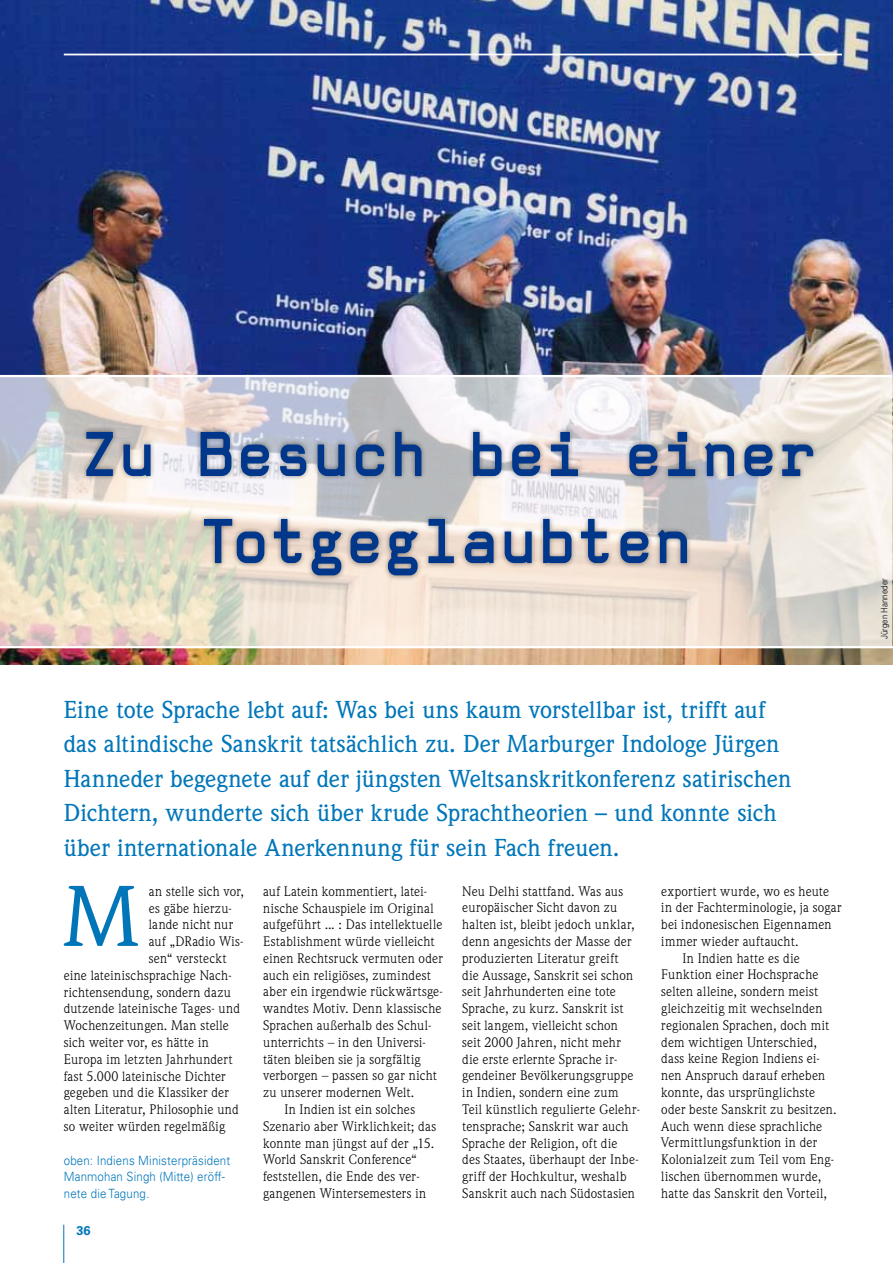
<style>
.page{position:relative;width:893px;height:1263px;background:#fff}
.page>*{position:absolute;margin:0;border:0;box-sizing:border-box;transform-origin:0 0}
.t1{font:500 84.3px "Weidemann Std";color:#0076b9}
.t2{font:800 63px/87px "Simpson";letter-spacing:-.06em;color:#00378b;text-align:center;scale:.95 1}
.t3{font:500 24px/34.5px "Weidemann Std";color:#0076b9}
.t4{font:13.5px/16.8px "Weidemann Std";letter-spacing:.02em;color:#000}
.t5{font:300 12.75px/16.8px "Univers LT Std";letter-spacing:.015em;color:#0076b9;scale:.9 1}
.t6{font:700 12.75px "Univers LT Std";color:#0076b9}
.t7{font:300 9px "Univers LT Std";letter-spacing:.005em;color:#000;scale:.88 1}
</style>
<div class="page">
<img style="left:0;top:0;width:893px;height:665px">
<hr style="left:63px;top:1225px;width:1px;height:38px;background:#0076b9">
<svg style="left:0;top:377px;width:891px;height:269px;background:#e4ded7"></svg>
<hr style="left:0;top:375px;width:891px;height:2px;background:#fff">
<hr style="left:0;top:646px;width:893px;height:2px;background:#fff">
<div style="left:81px;top:426px;width:737px;height:155px;background:#000;opacity:.45"></div>
<hr style="left:64px;top:54px;width:778px;height:1px;background:#fff">
<svg style="left:64px;top:38px;width:63px;height:10px"></svg>
<p class="t2" style="left:79px;top:410px;width:780px">Zu Besuch bei einer<br>Totgeglaubten</p>
<p class="t3" style="left:64px;top:692px;width:729px">Eine tote Sprache lebt auf: Was bei uns kaum vorstellbar ist, trifft auf das altindische Sanskrit tatsächlich zu. Der Marburger Indologe Jürgen Hanneder begegnete auf der jüngsten Weltsanskritkonferenz satirischen Dichtern, wunderte sich über krude Sprachtheorien – und konnte sich über internationale Anerkennung für sein Fach freuen.</p>
<p class="t1" style="left:63px;top:867px;width:76px">M</p>
<p class="t4" style="left:462px;top:882px;width:179px">Neu Delhi stattfand. Was aus europäischer Sicht davon zu halten ist, bleibt jedoch unklar, denn angesichts der Masse der produzierten Literatur greift<br>die Aussage, Sanskrit sei schon seit Jahrhunderten eine tote<br>Sprache, zu kurz. Sanskrit ist seit langem, vielleicht schon<br>seit 2000 Jahren, nicht mehr die erste erlernte Sprache ir&shy;gendeiner Bevölkerungsgruppe in Indien, sondern eine zum<br>Teil künstlich regulierte Gelehr&shy;tensprache; Sanskrit war auch<br>Sprache der Religion, oft die<br>des Staates, überhaupt der Inbe&shy;griff der Hochkultur, weshalb<br>Sanskrit auch nach Südostasien</p>
<p class="t4" style="left:661px;top:882px;width:169px">exportiert wurde, wo es heute</p>
<p class="t4" style="left:263px;top:882px;width:165px">auf Latein kommentiert, latei-</p>
<p class="t4" style="left:263px;top:899px;width:172px">nische Schauspiele im Original</p>
<p class="t4" style="left:263px;top:916px;width:181px">aufgeführt ... : Das intellektuelle</p>
<p class="t4" style="left:263px;top:933px;width:173px">Establishment würde vielleicht</p>
<p class="t4" style="left:263px;top:950px;width:181px">einen Rechtsruck vermuten oder</p>
<p class="t4" style="left:263px;top:966px;width:169px">auch ein religiöses, zumindest</p>
<p class="t4" style="left:263px;top:983px;width:181px">aber ein irgendwie rückwärtsge-</p>
<p class="t4" style="left:263px;top:1000px;width:180px">wandtes Motiv. Denn klassische</p>
<p class="t4" style="left:263px;top:1017px;width:170px">Sprachen außerhalb des Schul-</p>
<p class="t4" style="left:263px;top:1034px;width:164px">unterrichts – in den Universi-</p>
<p class="t4" style="left:263px;top:1050px;width:159px">täten bleiben sie ja sorgfältig</p>
<p class="t4" style="left:263px;top:1067px;width:175px">verborgen – passen so gar nicht</p>
<p class="t4" style="left:263px;top:1084px;width:153px">zu unserer modernen Welt.</p>
<p class="t4" style="left:284px;top:1101px;width:132px">In Indien ist ein solches</p>
<p class="t4" style="left:263px;top:1118px;width:174px">Szenario aber Wirklichkeit; das</p>
<p class="t4" style="left:263px;top:1134px;width:173px">konnte man jüngst auf der „15.</p>
<p class="t4" style="left:263px;top:1151px;width:156px">World Sanskrit Conference“</p>
<p class="t4" style="left:263px;top:1168px;width:158px">feststellen, die Ende des ver-</p>
<p class="t4" style="left:263px;top:1185px;width:165px">gangenen Wintersemesters in</p>
<p class="t4" style="left:149px;top:883px;width:97px">an stelle sich vor,</p>
<p class="t4" style="left:149px;top:899px;width:84px">es gäbe hierzu-</p>
<p class="t4" style="left:149px;top:916px;width:86px">lande nicht nur</p>
<p class="t4" style="left:149px;top:933px;width:96px">auf „DRadio Wis-</p>
<p class="t4" style="left:149px;top:950px;width:79px">sen“ versteckt</p>
<p class="t4" style="left:64px;top:967px;width:169px">eine lateinischsprachige Nach-</p>
<p class="t4" style="left:64px;top:983px;width:169px">richtensendung, sondern dazu</p>
<p class="t4" style="left:64px;top:1000px;width:178px">dutzende lateinische Tages- und</p>
<p class="t4" style="left:64px;top:1017px;width:167px">Wochenzeitungen. Man stelle</p>
<p class="t4" style="left:64px;top:1034px;width:147px">sich weiter vor, es hätte in</p>
<p class="t4" style="left:64px;top:1050px;width:170px">Europa im letzten Jahrhundert</p>
<p class="t4" style="left:64px;top:1067px;width:163px">fast 5.000 lateinische Dichter</p>
<p class="t4" style="left:64px;top:1084px;width:167px">gegeben und die Klassiker der</p>
<p class="t4" style="left:64px;top:1101px;width:177px">alten Literatur, Philosophie und</p>
<p class="t4" style="left:64px;top:1118px;width:163px">so weiter würden regelmäßig</p>
<p class="t4" style="left:661px;top:899px;width:182px">in der Fachterminologie, ja sogar</p>
<p class="t4" style="left:661px;top:916px;width:172px">bei indonesischen Eigennamen</p>
<p class="t4" style="left:661px;top:933px;width:139px">immer wieder auftaucht.</p>
<p class="t4" style="left:682px;top:949px;width:119px">In Indien hatte es die</p>
<p class="t4" style="left:661px;top:966px;width:159px">Funktion einer Hochsprache</p>
<p class="t4" style="left:661px;top:983px;width:158px">selten alleine, sondern meist</p>
<p class="t4" style="left:661px;top:1000px;width:163px">gleichzeitig mit wechselnden</p>
<p class="t4" style="left:661px;top:1017px;width:169px">regionalen Sprachen, doch mit</p>
<p class="t4" style="left:661px;top:1033px;width:157px">dem wichtigen Unterschied,</p>
<p class="t4" style="left:661px;top:1050px;width:160px">dass keine Region Indiens ei-</p>
<p class="t4" style="left:661px;top:1067px;width:165px">nen Anspruch darauf erheben</p>
<p class="t4" style="left:661px;top:1084px;width:155px">konnte, das ursprünglichste</p>
<p class="t4" style="left:661px;top:1101px;width:177px">oder beste Sanskrit zu besitzen.</p>
<p class="t4" style="left:661px;top:1117px;width:162px">Auch wenn diese sprachliche</p>
<p class="t4" style="left:661px;top:1134px;width:157px">Vermittlungsfunktion in der</p>
<p class="t4" style="left:661px;top:1151px;width:174px">Kolonialzeit zum Teil vom Eng-</p>
<p class="t4" style="left:661px;top:1168px;width:162px">lischen übernommen wurde,</p>
<p class="t4" style="left:661px;top:1185px;width:167px">hatte das Sanskrit den Vorteil,</p>
<p class="t5" style="left:64px;top:1152px;width:187px">oben: Indiens Ministerpräsident<br>Manmohan Singh (Mitte) eröff&shy;nete die Tagung.</p>
<p class="t6" style="left:77px;top:1223px;width:16px">36</p>
<p class="t7" style="left:879px;top:639px;width:71px;rotate:-90deg">Jürgen Hanneder</p>
</div>
